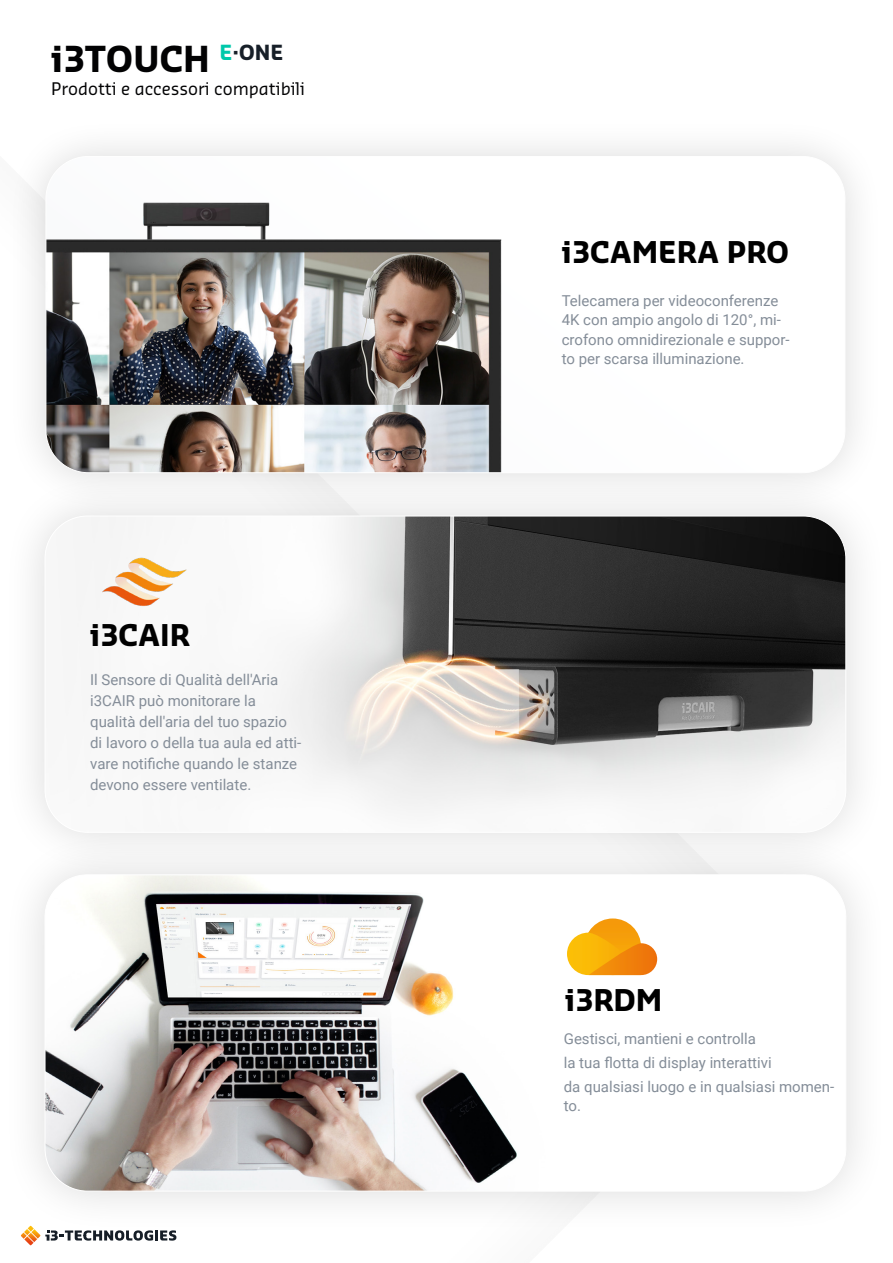
<style>
.page{position:relative;width:893px;height:1263px;background:#fff}
.page>*{position:absolute;margin:0;border:0;box-sizing:border-box;transform-origin:0 0}
.t1{font:700 34.95px "Sansa";color:#020203}
.t2{font:700 29.25px "Sansa";color:#000}
.t3{font:16.95px "Sansa";color:#020203}
.t4{font:15px/21px "Roboto";color:#848d98}
</style>
<div class="page">
<div style="left:1px;top:831px;width:888px;height:404px;background:#fbfbfb"></div>
<div style="left:45px;top:875px;width:801px;height:316px;background:#fff;border-radius:43px"></div>
<img style="left:45px;top:876px;width:472px;height:315px">
<svg style="left:567px;top:918px;width:91px;height:58px"></svg>
<img style="left:46px;top:183px;width:456px;height:289px">
<div style="left:1px;top:472px;width:888px;height:404px;background:#f7f7f7"></div>
<img style="left:324px;top:518px;width:520px;height:257px">
<img style="left:102px;top:557px;width:85px;height:49px">
<svg style="left:21px;top:1226px;width:155px;height:19px"></svg>
<h1 class="t1" style="left:51px;top:36px;width:234px">i3TOUCH <sup>E</sup><sup>·ONE</sup></h1>
<p class="t3" style="left:51px;top:78px;width:256px">Prodotti e accessori compatibili</p>
<h2 class="t2" style="left:90px;top:616px;width:101px">i3CAIR</h2>
<p class="t4" style="left:90px;top:669px;width:213px">Il Sensore di Qualità dell'Aria i3CAIR può monitorare la qualità dell'aria del tuo spazio di lavoro o della tua aula ed atti&shy;vare notifiche quando le stanze devono essere ventilate.</p>
<h2 class="t2" style="left:562px;top:233px;width:229px">i3CAMERA PRO</h2>
<p class="t4" style="left:562px;top:290px;width:229px;line-height:19.5px">Telecamera per videoconferenze<br>4K con ampio angolo di 120°, mi&shy;crofono omnidirezionale e suppor&shy;to per scarsa illuminazione.</p>
<h2 class="t2" style="left:565px;top:981px;width:99px">i3RDM</h2>
<p class="t4" style="left:564px;top:1026px;width:272px;line-height:23.7px">Gestisci, mantieni e controlla<br>la tua flotta di display interattivi<br>da qualsiasi luogo e in qualsiasi momen-</p>
<p class="t4" style="left:564px;top:1095px;width:19px">to.</p>
</div>
